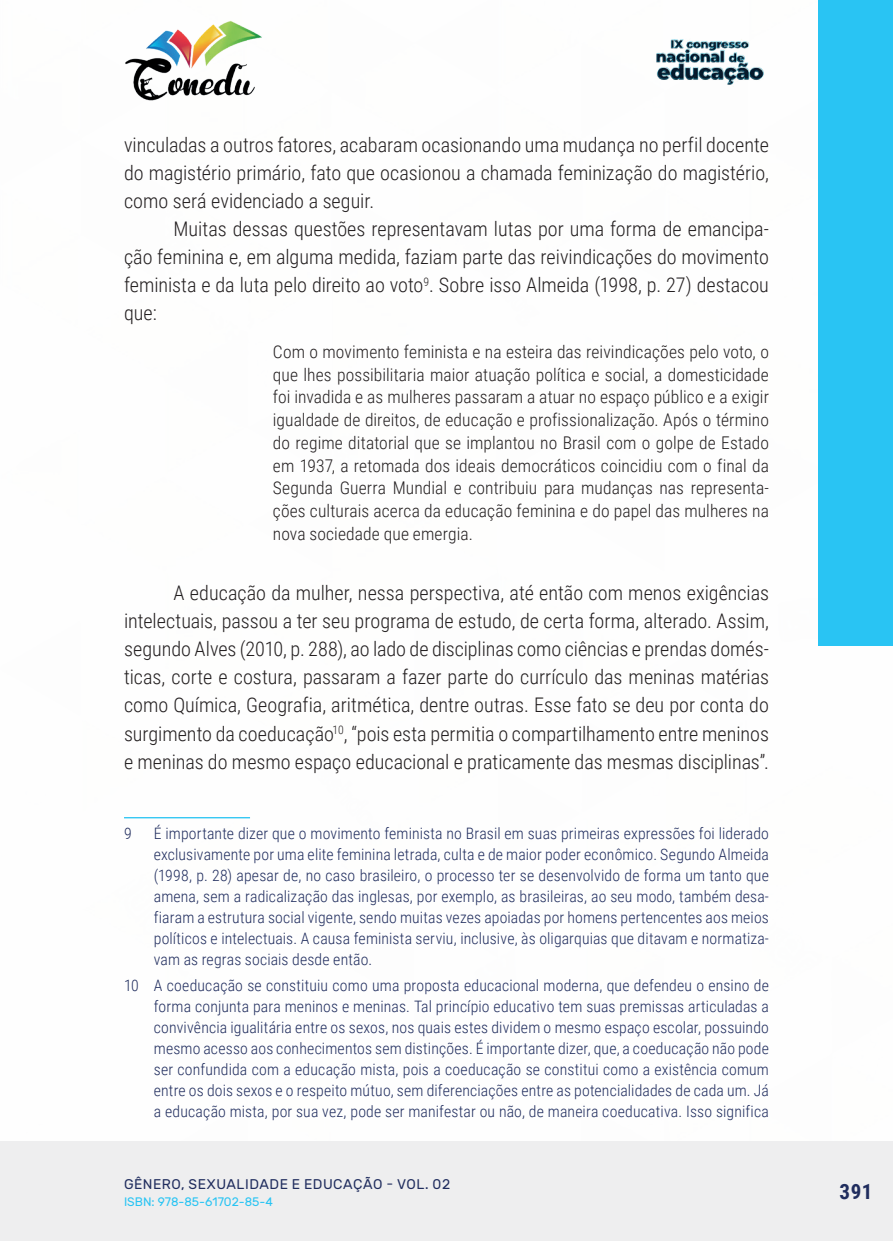
<style>
.page{position:relative;width:893px;height:1241px;background:#fff}
.page>*{position:absolute;margin:0;border:0;box-sizing:border-box;transform-origin:0 0}
.t1{font:700 21px "Roboto Condensed";color:#202d5e}
._9_CORPO{font:300 20.12px/28px "Roboto Condensed";color:#231f20;text-align:justify}
._16_CITACAO{font:300 17.5px/22.8px "Roboto Condensed";letter-spacing:.005em;color:#231f20;text-align:justify}
._24_RODAPE{font:300 15.75px/21px "Roboto Condensed";letter-spacing:.01em;color:#202d5e;text-align:justify}
.t2{font:14px "Rubik";letter-spacing:.035em;color:#202d5e}
.t3{font:12.25px "Rubik";color:#29c4f3}
</style>
<div class="page">
<div style="left:0;top:1141px;width:893px;height:99px;background:#eeeeef"></div>
<img style="left:125px;top:20px;width:137px;height:81px">
<img style="left:656px;top:39px;width:108px;height:46px">
<div style="left:819px;top:0;width:74px;height:645px;background:#29c4f3"></div>
<hr style="left:124px;top:817px;width:126px;height:1px;background:#29c4f3">
<p class="_9_CORPO" style="left:124px;top:130px;width:646px">vinculadas a outros fatores, acabaram ocasionando uma mudança no perfil docente do magistério primário, fato que ocasionou a chamada feminização do magistério, como será evidenciado a seguir.</p>
<p class="_9_CORPO" style="left:124px;top:214px;width:646px;text-indent:50px">Muitas dessas questões representavam lutas por uma forma de emancipa&shy;ção feminina e, em alguma medida, faziam parte das reivindicações do movimento feminista e da luta pelo direito ao voto<sup>9</sup>. Sobre isso Almeida (1998, p. 27) destacou que:</p>
<p class="_16_CITACAO" style="left:273px;top:339px;width:498px">Com o movimento feminista e na esteira das reivindicações pelo voto, o que lhes possibilitaria maior atuação política e social, a domesticidade foi invadida e as mulheres passaram a atuar no espaço público e a exigir igualdade de direitos, de educação e profissionalização. Após o término do regime ditatorial que se implantou no Brasil com o golpe de Estado em 1937, a retomada dos ideais democráticos coincidiu com o final da Segunda Guerra Mundial e contribuiu para mudanças nas representa&shy;ções culturais acerca da educação feminina e do papel das mulheres na nova sociedade que emergia.</p>
<p class="_9_CORPO" style="left:124px;top:578px;width:646px;text-indent:50px">A educação da mulher, nessa perspectiva, até então com menos exigências intelectuais, passou a ter seu programa de estudo, de certa forma, alterado. Assim, segundo Alves (2010, p. 288), ao lado de disciplinas como ciências e prendas domés&shy;ticas, corte e costura, passaram a fazer parte do currículo das meninas matérias como Química, Geografia, aritmética, dentre outras. Esse fato se deu por conta do surgimento da coeducação<sup>10</sup>, “pois esta permitia o compartilhamento entre meninos e meninas do mesmo espaço educacional e praticamente das mesmas disciplinas”.</p>
<p class="_24_RODAPE" style="left:124px;top:821px;width:9px">9</p>
<p class="_24_RODAPE" style="left:154px;top:821px;width:617px">É importante dizer que o movimento feminista no Brasil em suas primeiras expressões foi liderado exclusivamente por uma elite feminina letrada, culta e de maior poder econômico. Segundo Almeida (1998, p. 28) apesar de, no caso brasileiro, o processo ter se desenvolvido de forma um tanto que amena, sem a radicalização das inglesas, por exemplo, as brasileiras, ao seu modo, também desa&shy;fiaram a estrutura social vigente, sendo muitas vezes apoiadas por homens pertencentes aos meios políticos e intelectuais. A causa feminista serviu, inclusive, às oligarquias que ditavam e normatiza&shy;vam as regras sociais desde então.</p>
<p class="_24_RODAPE" style="left:154px;top:973px;width:617px;text-indent:-30px">10 A coeducação se constituiu como uma proposta educacional moderna, que defendeu o ensino de forma conjunta para meninos e meninas. Tal princípio educativo tem suas premissas articuladas a convivência igualitária entre os sexos, nos quais estes dividem o mesmo espaço escolar, possuindo mesmo acesso aos conhecimentos sem distinções. É importante dizer, que, a coeducação não pode ser confundida com a educação mista, pois a coeducação se constitui como a existência comum entre os dois sexos e o respeito mútuo, sem diferenciações entre as potencialidades de cada um. Já a educação mista, por sua vez, pode ser manifestar ou não, de maneira coeducativa. Isso significa</p>
<p class="t2" style="left:124px;top:1175px;width:328px">GÊNERO, SEXUALIDADE E EDUCAÇÃO - VOL. 02</p>
<p class="t3" style="left:124px;top:1194px;width:150px">ISBN: 978-85-61702-85-4</p>
<h1 class="t1" style="left:839px;top:1176px;width:34px">391</h1>
</div>
